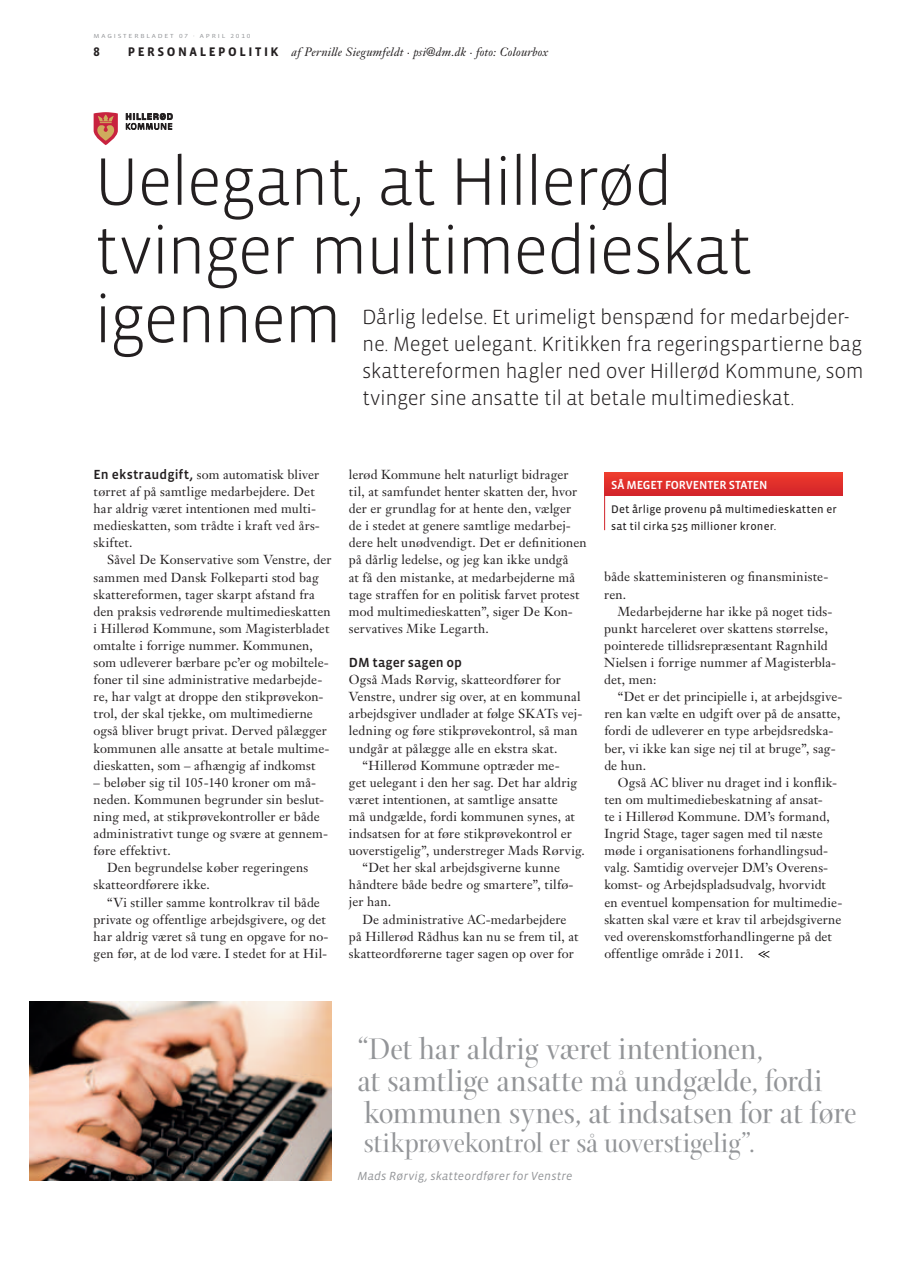
<style>
.page{position:relative;width:915px;height:1263px;background:#fff}
.page>*{position:absolute;margin:0;border:0;box-sizing:border-box;transform-origin:0 0}
.t1{font:300 68.7px/68.7px "Vista Sans OT";letter-spacing:-.04em;color:#231f20}
.t2{font:32.1px/32.1px "Arepo";letter-spacing:-.005em;color:#939598}
.t3{font:28.8px "Arepo";letter-spacing:-.005em;color:#939598}
.t4{font:300 21px/27px "Vista Sans OT";letter-spacing:-.02em;color:#231f20}
.t5{font:500 13.5px "Vista Sans OT";color:#231f20}
.t6{font:12.9px/17.1px "Janson Text";letter-spacing:.01em;color:#231f20}
.t7{font:700 12.75px "Vista Sans OT";color:#231f20}
.t8{font:italic 12px "Janson Text";letter-spacing:.015em;color:#231f20}
.t9{font:italic 12px "Vista Sans OT";letter-spacing:.01em;color:#939598}
.t10{font:500 12px "Vista Sans OT";color:#fff}
.t11{font:11.25px/17.1px "Vista Sans OT";letter-spacing:.015em;color:#231f20}
.t12{font:6px "Vista Sans OT";letter-spacing:.25em;color:#939598;scale:1.2 1}
.s1{font-family:"Vista Sans OT";font-weight:700;font-style:normal;font-size:12.75px}
.s2{font-family:"Vista Sans OT";font-weight:500;font-size:13.5px}
</style>
<div class="page">
<hr style="left:604px;top:473px;width:1px;height:57px;background:#d1232a">
<div style="left:604px;top:472px;width:238px;height:24px;background:linear-gradient(to right,#e02f2b,#e02f2b)"></div>
<svg style="left:94px;top:112px;width:24px;height:33px"></svg>
<svg style="left:126px;top:113px;width:46px;height:17px"></svg>
<img style="left:30px;top:1001px;width:302px;height:179px">
<svg style="left:758px;top:950px;width:11px;height:8px"></svg>
<p class="t12" style="left:94px;top:33px;width:132px">MAGIS TERBLAD ET 07 · AP RIL 2010</p>
<p class="t7" style="left:94px;top:45px;width:8px">8</p>
<p class="t8" style="left:128px;top:44px;width:422px"><span class="s1">P E R S ON A L E PO L I T I K</span> af Pernille Siegumfeldt · psi@dm.dk · foto: Colourbox</p>
<h1 class="t1" style="left:94px;top:149px;width:660px">Uelegant, at Hillerød tvinger multimedieskat igennem</h1>
<h3 class="t4" style="left:362px;top:304px;width:503px">Dårlig ledelse. Et urimeligt benspænd for medarbejder&shy;ne. Meget uelegant. Kritikken fra regeringspartierne bag skattereformen hagler ned over Hillerød Kommune, som tvinger sine ansatte til at betale multimedieskat.</h3>
<p class="t6" style="left:94px;top:466px;width:228px"><span class="s2">En ekstraudgift,</span> som automatisk bliver tørret af på samtlige medarbejdere. Det har aldrig været intentionen med multi&shy;medieskatten, som trådte i kraft ved års&shy;skiftet.</p>
<p class="t6" style="left:94px;top:551px;width:239px;text-indent:14px">Såvel De Konservative som Venstre, der sammen med Dansk Folkeparti stod bag skattereformen, tager skarpt afstand fra den praksis vedrørende multimedieskatten i Hillerød Kommune, som Magisterbladet omtalte i forrige nummer. Kommunen, som udleverer bærbare pc’er og mobiltele&shy;foner til sine administrative medarbejde&shy;re, har valgt at droppe den stikprøvekon&shy;trol, der skal tjekke, om multimedierne også bliver brugt privat. Derved pålægger kommunen alle ansatte at betale multime&shy;dieskatten, som – afhængig af indkomst</p>
<p class="t6" style="left:94px;top:774px;width:224px">– beløber sig til 105-140 kroner om må-</p>
<p class="t6" style="left:94px;top:791px;width:232px">neden. Kommunen begrunder sin beslut-</p>
<p class="t6" style="left:94px;top:808px;width:227px">ning med, at stikprøvekontroller er både</p>
<p class="t6" style="left:94px;top:825px;width:236px">administrativt tunge og svære at gennem-</p>
<p class="t6" style="left:94px;top:842px;width:78px">føre effektivt.</p>
<p class="t6" style="left:107px;top:859px;width:202px">Den begrundelse køber regeringens</p>
<p class="t6" style="left:94px;top:876px;width:118px">skatteordførere ikke.</p>
<p class="t6" style="left:107px;top:893px;width:214px">“Vi stiller samme kontrolkrav til både</p>
<p class="t6" style="left:94px;top:910px;width:234px">private og offentlige arbejdsgivere, og det</p>
<p class="t6" style="left:94px;top:928px;width:236px">har aldrig været så tung en opgave for no-</p>
<p class="t6" style="left:94px;top:945px;width:235px">gen før, at de lod være. I stedet for at Hil-</p>
<p class="t6" style="left:349px;top:466px;width:239px">lerød Kommune helt naturligt bidrager til, at samfundet henter skatten der, hvor der er grundlag for at hente den, vælger de i stedet at genere samtlige medarbej&shy;dere helt unødvendigt. Det er definitionen på dårlig ledelse, og jeg kan ikke undgå<br>at få den mistanke, at medarbejderne må tage straffen for en politisk farvet protest mod multimedieskatten”, siger De Kon&shy;servatives Mike Legarth.</p>
<p class="t5" style="left:349px;top:655px;width:114px">DM tager sagen op</p>
<p class="t6" style="left:349px;top:671px;width:213px">Også Mads Rørvig, skatteordfører for</p>
<p class="t6" style="left:349px;top:688px;width:233px">Venstre, undrer sig over, at en kommunal</p>
<p class="t6" style="left:349px;top:705px;width:235px">arbejdsgiver undlader at følge SKATs vej-</p>
<p class="t6" style="left:349px;top:722px;width:230px">ledning og føre stikprøvekontrol, så man</p>
<p class="t6" style="left:349px;top:739px;width:210px">undgår at pålægge alle en ekstra skat.</p>
<p class="t6" style="left:362px;top:756px;width:199px">“Hillerød Kommune optræder me-</p>
<p class="t6" style="left:349px;top:774px;width:229px">get uelegant i den her sag. Det har aldrig</p>
<p class="t6" style="left:349px;top:791px;width:210px">været intentionen, at samtlige ansatte</p>
<p class="t6" style="left:349px;top:808px;width:227px">må undgælde, fordi kommunen synes, at</p>
<p class="t6" style="left:349px;top:825px;width:224px">indsatsen for at føre stikprøvekontrol er</p>
<p class="t6" style="left:349px;top:842px;width:237px">uoverstigelig”, understreger Mads Rørvig.</p>
<p class="t6" style="left:362px;top:859px;width:199px">“Det her skal arbejdsgiverne kunne</p>
<p class="t6" style="left:349px;top:876px;width:226px">håndtere både bedre og smartere”, tilfø-</p>
<p class="t6" style="left:349px;top:893px;width:44px">jer han.</p>
<p class="t6" style="left:362px;top:910px;width:205px">De administrative AC-medarbejdere</p>
<p class="t6" style="left:349px;top:927px;width:231px">på Hillerød Rådhus kan nu se frem til, at</p>
<p class="t6" style="left:349px;top:945px;width:226px">skatteordførerne tager sagen op over for</p>
<p class="t10" style="left:611px;top:479px;width:24px">Så meget</p>
<p class="t10" style="left:664px;top:479px;width:8px">forventer</p>
<p class="t10" style="left:728px;top:479px;width:8px">staten</p>
<p class="t11" style="left:611px;top:501px;width:227px">Det årlige provenu på multimedieskatten er sat til cirka 525 millioner kroner.</p>
<p class="t6" style="left:604px;top:568px;width:226px">både skatteministeren og finansministe&shy;ren.</p>
<p class="t6" style="left:604px;top:602px;width:233px;text-indent:14px">Medarbejderne har ikke på noget tids&shy;punkt harceleret over skattens størrelse, pointerede tillidsrepræsentant Ragnhild Nielsen i forrige nummer af Magisterbla&shy;det, men:</p>
<p class="t6" style="left:604px;top:688px;width:240px;text-indent:13px">“Det er det principielle i, at arbejdsgive&shy;ren kan vælte en udgift over på de ansatte, fordi de udleverer en type arbejdsredska&shy;ber, vi ikke kan sige nej til at bruge”, sag&shy;de hun.</p>
<p class="t6" style="left:604px;top:774px;width:239px;text-indent:13px">Også AC bliver nu draget ind i konflik&shy;ten om multimediebeskatning af ansat-<br>te i Hillerød Kommune. DM’s formand, Ingrid Stage, tager sagen med til næste møde i organisationens forhandlingsud&shy;valg. Samtidig overvejer DM’s Overens&shy;komst- og Arbejdspladsudvalg, hvorvidt<br>en eventuel kompensation for multimedie&shy;skatten skal være et krav til arbejdsgiverne ved overenskomstforhandlingerne på det offentlige område i 2011.</p>
<h2 class="t2" style="left:357px;top:1033px;width:500px">“Det har aldrig været intentionen,<br>at samtlige ansatte må undgælde, fordi kommunen synes, at indsatsen for at føre</h2>
<h3 class="t3" style="left:363px;top:1127px;width:392px">stikprøvekontrol er så uoverstigelig”.</h3>
<p class="t9" style="left:357px;top:1170px;width:216px">Mads Rørvig, skatteordfører for Venstre</p>
</div>
